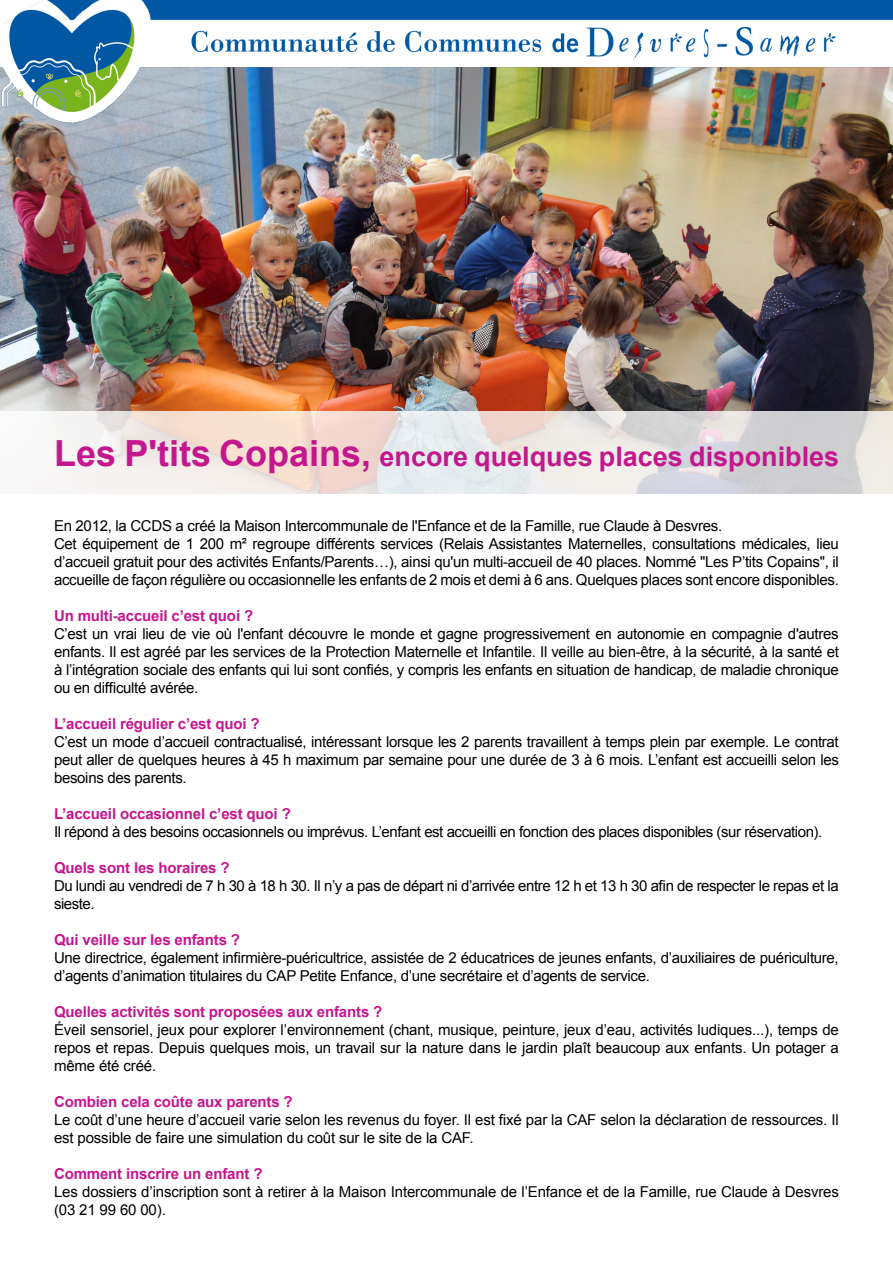
<style>
.page{position:relative;width:893px;height:1263px;background:#fff}
.page>*{position:absolute;margin:0;border:0;box-sizing:border-box;transform-origin:0 0}
.t1{font:700 27px "Arial";color:#c4178d}
.t2{font:15px/18px "Arial";letter-spacing:-.02em;color:#000}
.t3{font:700 15px "Arial";letter-spacing:-.01em;color:#c4178d}
.s1{font-size:36px}
</style>
<div class="page">
<img style="left:0;top:142px;width:893px;height:269px">
<svg style="left:54px;top:411px;width:839px;height:83px;background:#e8e1df"></svg>
<img style="left:0;top:0;width:893px;height:142px">
<h1 class="t1" style="left:54px;top:439px;width:786px"><span class="s1">Les P'tits Copains,</span> encore quelques places disponibles</h1>
<p class="t2" style="left:54px;top:517px;width:786px">En 2012, la CCDS a créé la Maison Intercommunale de l'Enfance et de la Famille, rue Claude à Desvres.<br>Cet équipement de 1 200 m² regroupe différents services (Relais Assistantes Maternelles, consultations médicales, lieu d’accueil gratuit pour des activités Enfants/Parents…), ainsi qu'un multi-accueil de 40 places. Nommé "Les P’tits Copains", il accueille de façon régulière ou occasionnelle les enfants de 2 mois et demi à 6 ans. Quelques places sont encore disponibles.</p>
<p class="t3" style="left:54px;top:605px;width:201px">Un multi-accueil c’est quoi ?</p>
<p class="t2" style="left:54px;top:625px;width:786px;text-align:justify">C’est un vrai lieu de vie où l'enfant découvre le monde et gagne progressivement en autonomie en compagnie d'autres enfants. Il est agréé par les services de la Protection Maternelle et Infantile. Il veille au bien-être, à la sécurité, à la santé et à l’intégration sociale des enfants qui lui sont confiés, y compris les enfants en situation de handicap, de maladie chronique ou en difficulté avérée.</p>
<p class="t3" style="left:54px;top:713px;width:207px">L’accueil régulier c’est quoi ?</p>
<p class="t2" style="left:54px;top:733px;width:786px;text-align:justify">C’est un mode d’accueil contractualisé, intéressant lorsque les 2 parents travaillent à temps plein par exemple. Le contrat peut aller de quelques heures à 45 h maximum par semaine pour une durée de 3 à 6 mois. L’enfant est accueilli selon les besoins des parents.</p>
<p class="t3" style="left:54px;top:803px;width:238px">L’accueil occasionnel c’est quoi ?</p>
<p class="t2" style="left:54px;top:823px;width:770px">Il répond à des besoins occasionnels ou imprévus. L’enfant est accueilli en fonction des places disponibles (sur réservation).</p>
<p class="t3" style="left:54px;top:857px;width:177px">Quels sont les horaires ?</p>
<p class="t2" style="left:54px;top:877px;width:786px">Du lundi au vendredi de 7 h 30 à 18 h 30. Il n’y a pas de départ ni d’arrivée entre 12 h et 13 h 30 afin de respecter le repas et la sieste.</p>
<p class="t3" style="left:54px;top:929px;width:188px">Qui veille sur les enfants ?</p>
<p class="t2" style="left:54px;top:949px;width:786px">Une directrice, également infirmière-puéricultrice, assistée de 2 éducatrices de jeunes enfants, d’auxiliaires de puériculture, d’agents d’animation titulaires du CAP Petite Enfance, d’une secrétaire et d’agents de service.</p>
<p class="t3" style="left:54px;top:1001px;width:330px">Quelles activités sont proposées aux enfants ?</p>
<p class="t2" style="left:54px;top:1021px;width:786px;text-align:justify">éveil sensoriel, jeux pour explorer l’environnement (chant, musique, peinture, jeux d’eau, activités ludiques...), temps de repos et repas. Depuis quelques mois, un travail sur la nature dans le jardin plaît beaucoup aux enfants. Un potager a même été créé.</p>
<p class="t3" style="left:54px;top:1091px;width:240px">Combien cela coûte aux parents ?</p>
<p class="t2" style="left:54px;top:1111px;width:786px">Le coût d’une heure d’accueil varie selon les revenus du foyer. Il est fixé par la CAF selon la déclaration de ressources. Il est possible de faire une simulation du coût sur le site de la CAF.</p>
<p class="t3" style="left:54px;top:1163px;width:210px">Comment inscrire un enfant ?</p>
<p class="t2" style="left:54px;top:1183px;width:786px">Les dossiers d’inscription sont à retirer à la Maison Intercommunale de l’Enfance et de la Famille, rue Claude à Desvres (03 21 99 60 00).</p>
</div>
